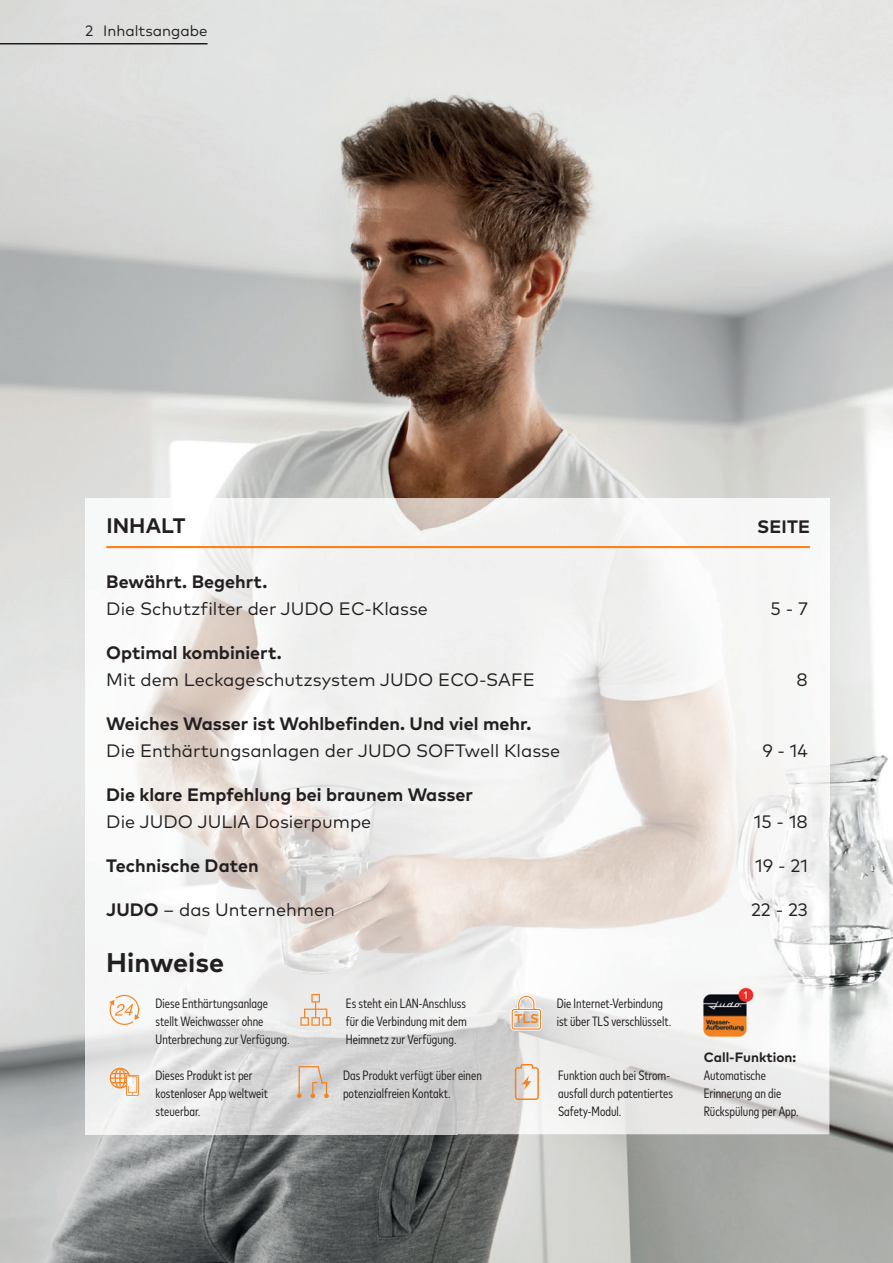
<style>
.page{position:relative;width:893px;height:1263px;background:#fff}
.page>*{position:absolute;margin:0;border:0;box-sizing:border-box;transform-origin:0 0}
.t1{font:700 27px "Mark Pro";color:#231f20}
.t2{font:700 21px "Mark Pro";letter-spacing:.005em;color:#231f20}
.t3{font:18px "Mark Pro";color:#231f20}
.t4{font:700 18px "Mark Pro";color:#231f20}
.t5{font:15px "Mark Pro";color:#231f20}
.t6{font:condensed 13.5px/18px "Mark Pro";color:#231f20}
.t7{font:700 13.5px "Mark Pro";color:#231f20}
.t8{font:700 12.75px "Mark Pro";color:#f58220}
.s1{font-weight:700}
</style>
<div class="page">
<img style="left:0;top:0;width:893px;height:1263px">
<hr style="left:0;top:43px;width:208px;height:2px;background:#231f20">
<img style="left:85px;top:498px;width:744px;height:636px">
<hr style="left:106px;top:546px;width:704px;height:2px;background:#f58220">
<svg style="left:300px;top:994px;width:31px;height:32px"></svg>
<svg style="left:110px;top:1068px;width:29px;height:28px"></svg>
<svg style="left:297px;top:1065px;width:32px;height:33px"></svg>
<svg style="left:510px;top:995px;width:32px;height:36px"></svg>
<svg style="left:109px;top:994px;width:31px;height:31px"></svg>
<img style="left:703px;top:986px;width:51px;height:51px">
<svg style="left:515px;top:1064px;width:24px;height:36px"></svg>
<p class="t5" style="left:85px;top:19px;width:124px">2 Inhaltsangabe</p>
<h2 class="t2" style="left:106px;top:510px;width:81px">INHALT</h2>
<h3 class="t4" style="left:757px;top:513px;width:54px">SEITE</h3>
<h3 class="t4" style="left:106px;top:568px;width:163px">Bewährt. Begehrt.</h3>
<h3 class="t3" style="left:106px;top:595px;width:323px">Die Schutzfilter der JUDO EC-Klasse</h3>
<h3 class="t3" style="left:770px;top:595px;width:39px">5 - 7</h3>
<h3 class="t4" style="left:106px;top:639px;width:177px">Optimal kombiniert.</h3>
<h3 class="t3" style="left:106px;top:666px;width:430px">Mit dem Leckageschutzsystem JUDO ECO-SAFE</h3>
<h3 class="t3" style="left:797px;top:666px;width:13px">8</h3>
<h3 class="t4" style="left:106px;top:710px;width:426px">Weiches Wasser ist Wohlbefinden. Und viel mehr.</h3>
<h3 class="t3" style="left:106px;top:737px;width:455px">Die Enthärtungsanlagen der JUDO SOFTwell Klasse</h3>
<h3 class="t3" style="left:762px;top:737px;width:47px">9 - 14</h3>
<h3 class="t4" style="left:106px;top:781px;width:368px">Die klare Empfehlung bei braunem Wasser</h3>
<h3 class="t3" style="left:106px;top:808px;width:267px">Die JUDO JULIA Dosierpumpe</h3>
<h3 class="t3" style="left:754px;top:808px;width:56px">15 - 18</h3>
<h3 class="t4" style="left:106px;top:852px;width:154px">Technische Daten</h3>
<h3 class="t3" style="left:755px;top:852px;width:54px">19 - 21</h3>
<h3 class="t3" style="left:106px;top:896px;width:230px"><span class="s1">JUDO</span> – das Unternehmen</h3>
<h3 class="t3" style="left:751px;top:896px;width:58px">22 - 23</h3>
<h1 class="t1" style="left:106px;top:942px;width:119px">Hinweise</h1>
<p class="t6" style="left:156px;top:993px;width:136px">Diese Enthärtungsanlage stellt Weichwasser ohne<br>Unterbrechung zur Verfügung.</p>
<p class="t6" style="left:156px;top:1065px;width:114px">Dieses Produkt ist per kostenloser App weltweit steuerbar.</p>
<p class="t6" style="left:346px;top:993px;width:122px;text-align:justify">Es steht ein LAN-Anschluss für die Verbindung mit dem Heimnetz zur Verfügung.</p>
<p class="t6" style="left:343px;top:1065px;width:140px">Das Produkt verfügt über einen potenzialfreien Kontakt.</p>
<p class="t8" style="left:515px;top:1009px;width:25px">TLS</p>
<p class="t6" style="left:557px;top:993px;width:116px">Die Internet-Verbindung ist über TLS verschlüsselt.</p>
<p class="t6" style="left:558px;top:1065px;width:116px">Funktion auch bei Strom&shy;ausfall durch patentiertes<br>Safety-Modul.</p>
<p class="t7" style="left:704px;top:1047px;width:94px">Call-Funktion:</p>
<p class="t6" style="left:704px;top:1065px;width:97px">Automatische<br>Erinnerung an die<br>Rückspülung per App.</p>
</div>
